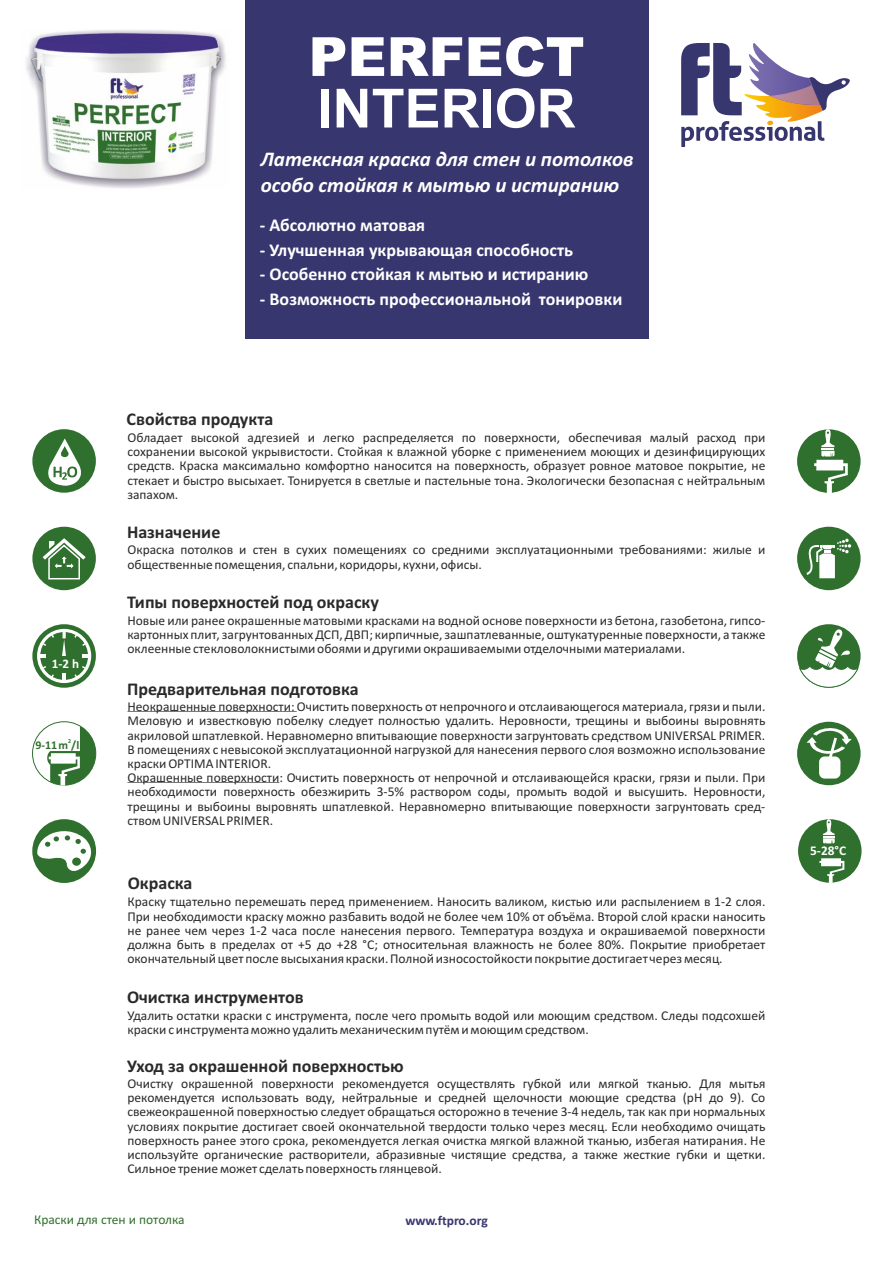
<style>
.page{position:relative;width:893px;height:1263px;background:#fff}
.page>*{position:absolute;margin:0;border:0;box-sizing:border-box;transform-origin:0 0}
.t1{font:700 54px "Arial";color:#fff}
.t2{font:900 54px "Arial";color:#fff}
.t3{font:italic 700 21px/25.7px "Calibri";color:#fff}
.t4{font:700 18px "Calibri";color:#2b2929}
.t5{font:700 18px "Calibri";color:#fff}
.t6{font:13.5px/14.2px "Calibri";color:#2b2929;text-align:justify}
.t7{font:13.5px "Calibri";color:#30702e}
.t8{font:700 13.5px "Calibri";color:#38366e}
.t9{font:700 13.35px "Calibri";color:#fff}
.t10{font:700 13.05px "Calibri";color:#fff}
.t11{font:700 11.85px "Calibri";color:#30702e}
.t12{font:700 6px "Calibri";color:#30702e}
</style>
<div class="page">
<div style="left:797px;top:429px;width:64px;height:64px;background:#30702e;border-radius:50%"></div>
<div style="left:32px;top:429px;width:64px;height:64px;background:#30702e;border-radius:50%"></div>
<div style="left:244px;top:0;width:404px;height:338px;background:#38366e"></div>
<svg style="left:681px;top:43px;width:169px;height:104px"></svg>
<hr style="left:127px;top:711px;width:170px;height:1px;background:#2b2929">
<hr style="left:127px;top:782px;width:152px;height:1px;background:#2b2929">
<img style="left:26px;top:30px;width:200px;height:158px">
<svg style="left:41px;top:438px;width:40px;height:48px"></svg>
<div style="left:797px;top:527px;width:64px;height:63px;background:#30702e;border-radius:50%"></div>
<svg style="left:806px;top:539px;width:45px;height:39px"></svg>
<svg style="left:797px;top:624px;width:64px;height:64px"></svg>
<svg style="left:799px;top:627px;width:60px;height:61px"></svg>
<div style="left:798px;top:819px;width:63px;height:64px;background:#30702e;border-radius:50%"></div>
<svg style="left:819px;top:858px;width:25px;height:25px"></svg>
<svg style="left:823px;top:819px;width:12px;height:24px"></svg>
<div style="left:797px;top:722px;width:64px;height:63px;background:#30702e;border-radius:50%"></div>
<svg style="left:806px;top:727px;width:46px;height:38px"></svg>
<div style="left:819px;top:756px;width:21px;height:22px;background:#fff;border-radius:6px"></div>
<div style="left:32px;top:527px;width:64px;height:63px;background:#30702e;border-radius:50%"></div>
<svg style="left:43px;top:538px;width:43px;height:42px"></svg>
<svg style="left:32px;top:624px;width:64px;height:64px"></svg>
<svg style="left:37px;top:629px;width:54px;height:54px"></svg>
<svg style="left:814px;top:429px;width:34px;height:64px"></svg>
<svg style="left:47px;top:726px;width:49px;height:59px"></svg>
<div style="left:32px;top:819px;width:64px;height:64px;background:#30702e;border-radius:50%"></div>
<svg style="left:36px;top:826px;width:61px;height:50px"></svg>
<h1 class="t2" style="left:309px;top:37px;width:277px">PERFECT</h1>
<h1 class="t1" style="left:318px;top:88px;width:260px">INTERIOR</h1>
<h2 class="t3" style="left:261px;top:148px;width:374px">Латексная краска для стен и потолков особо стойкая к мытью и истиранию</h2>
<h3 class="t5" style="left:260px;top:218px;width:167px">- Абсолютно матовая</h3>
<h3 class="t5" style="left:260px;top:242px;width:315px">- Улучшенная укрывающая способность</h3>
<h3 class="t5" style="left:260px;top:267px;width:330px">- Особенно стойкая к мытью и истиранию</h3>
<h3 class="t5" style="left:260px;top:291px;width:364px">- Возможность профессиональной тонировки</h3>
<h3 class="t4" style="left:127px;top:411px;width:148px">Свойства продукта</h3>
<p class="t6" style="left:127px;top:431px;width:639px">Обладает высокой адгезией и легко распределяется по поверхности, обеспечивая малый расход при сохранении высокой укрывистости. Стойкая к влажной уборке с применением моющих и дезинфицирующих средств. Краска максимально комфортно наносится на поверхность, образует ровное матовое покрытие, не стекает и быстро высыхает. Тонируется в светлые и пастельные тона. Экологически безопасная с нейтральным запахом.</p>
<h3 class="t4" style="left:127px;top:525px;width:95px">Назначение</h3>
<p class="t6" style="left:127px;top:544px;width:639px">Окраска потолков и стен в сухих помещениях со средними эксплуатационными требованиями: жилые и общественные помещения, спальни, коридоры, кухни, офисы.</p>
<h3 class="t4" style="left:127px;top:595px;width:254px">Типы поверхностей под окраску</h3>
<p class="t10" style="left:52px;top:658px;width:29px">1-2 h</p>
<p class="t12" style="left:68px;top:738px;width:5px">2</p>
<p class="t11" style="left:36px;top:740px;width:45px">9-11m /l</p>
<p class="t6" style="left:127px;top:614px;width:639px">Новые или ранее окрашенные матовыми красками на водной основе поверхности из бетона, газобетона, гипсо&shy;картонных плит, загрунтованных ДСП, ДВП; кирпичные, зашпатлеванные, оштукатуренные поверхности, а также оклеенные стекловолокнистыми обоями и другими окрашиваемыми отделочными материалами.</p>
<h3 class="t4" style="left:127px;top:682px;width:233px">Предварительная подготовка</h3>
<p class="t6" style="left:127px;top:701px;width:639px;text-align:left">Неокрашенные поверхности: Очистить поверхность от непрочного и отслаивающегося материала, грязи и пыли.<br>Меловую и известковую побелку следует полностью удалить. Неровности, трещины и выбоины выровнять акриловой шпатлевкой. Неравномерно впитывающие поверхности загрунтовать средством UNIVERSAL PRIMER.<br>В помещениях с невысокой эксплуатационной нагрузкой для нанесения первого слоя возможно использование краски OPTIMA INTERIOR.<br>Окрашенные поверхности: Очистить поверхность от непрочной и отслаивающейся краски, грязи и пыли. При необходимости поверхность обезжирить 3-5% раствором соды, промыть водой и высушить. Неровности, трещины и выбоины выровнять шпатлевкой. Неравномерно впитывающие поверхности загрунтовать сред&shy;ством UNIVERSAL PRIMER.</p>
<h3 class="t4" style="left:128px;top:875px;width:66px">Окраска</h3>
<p class="t6" style="left:127px;top:896px;width:640px">Краску тщательно перемешать перед применением. Наносить валиком, кистью или распылением в 1-2 слоя.<br>При необходимости краску можно разбавить водой не более чем 10% от объёма. Второй слой краски наносить не ранее чем через 1-2 часа после нанесения первого. Температура воздуха и окрашиваемой поверхности должна быть в пределах от +5 до +28 °C; относительная влажность не более 80%. Покрытие приобретает окончательный цвет после высыхания краски. Полной износостойкости покрытие достигает через месяц.</p>
<h3 class="t4" style="left:127px;top:989px;width:178px">Очистка инструментов</h3>
<p class="t6" style="left:127px;top:1009px;width:639px">Удалить остатки краски с инструмента, после чего промыть водой или моющим средством. Следы подсохшей краски с инструмента можно удалить механическим путём и моющим средством.</p>
<h3 class="t4" style="left:127px;top:1058px;width:278px">Уход за окрашенной поверхностью</h3>
<p class="t6" style="left:127px;top:1077px;width:639px">Очистку окрашенной поверхности рекомендуется осуществлять губкой или мягкой тканью. Для мытья рекомендуется использовать воду, нейтральные и средней щелочности моющие средства (рН до 9). Со свежеокрашенной поверхностью следует обращаться осторожно в течение 3-4 недель, так как при нормальных условиях покрытие достигает своей окончательной твердости только через месяц. Если необходимо очищать поверхность ранее этого срока, рекомендуется легкая очистка мягкой влажной тканью, избегая натирания. Не используйте органические растворители, абразивные чистящие средства, а также жесткие губки и щетки.<br>Сильное трение может сделать поверхность глянцевой.</p>
<p class="t7" style="left:34px;top:1214px;width:152px">Краски для стен и потолка</p>
<p class="t8" style="left:405px;top:1215px;width:84px">www.ftpro.org</p>
<p class="t9" style="left:810px;top:845px;width:38px">5-28°C</p>
</div>
